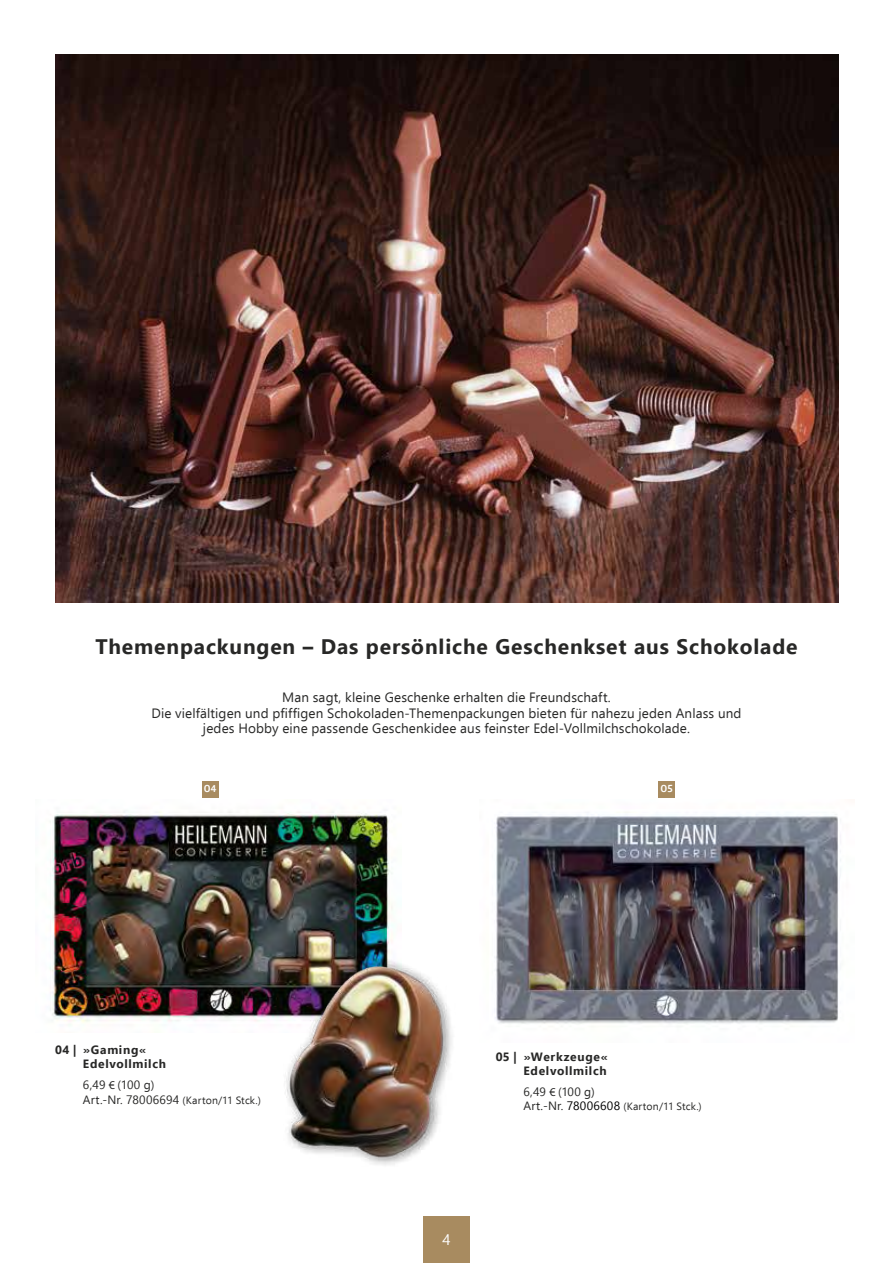
<style>
.page{position:relative;width:893px;height:1263px;background:#fff}
.page>*{position:absolute;margin:0;border:0;box-sizing:border-box;transform-origin:0 0}
.t1{font:700 21px "Ebrima";letter-spacing:.04em;color:#282827}
.t2{font:15px "Ebrima";color:#fff}
.t3{font:13.5px/15.3px "Ebrima";letter-spacing:.01em;color:#282827;text-align:center}
.t4{font:12px/15px "Ebrima";letter-spacing:.015em;color:#282827}
.t5{font:700 12px/14.4px "Ebrima";letter-spacing:.055em;color:#282827}
.t6{font:10.5px "Ebrima";letter-spacing:.015em;color:#282827}
.t7{font:700 10.5px "Lisboa";color:#fff}
.s1{font-family:"Myriad Pro"}
.s2{font-size:10.5px}
.s3{font-size:12px}
.s4{font-size:12px;color:#000}
</style>
<div class="page">
<img style="left:495px;top:814px;width:346px;height:210px">
<img style="left:55px;top:54px;width:784px;height:548px">
<img style="left:50px;top:810px;width:344px;height:216px">
<img style="left:207px;top:944px;width:245px;height:221px">
<div style="left:658px;top:781px;width:17px;height:16px;background:#a88b60"></div>
<div style="left:202px;top:781px;width:16px;height:16px;background:#a88b60"></div>
<div style="left:423px;top:1216px;width:47px;height:47px;background:#a88b60"></div>
<h1 class="t1" style="left:95px;top:629px;width:704px">Themenpackungen – Das persönliche Geschenkset aus Schokolade</h1>
<p class="t3" style="left:151px;top:689px;width:591px">Man sagt, kleine Geschenke erhalten die Freundschaft.<br>Die vielfältigen und pfiffigen Schokoladen-Themenpackungen bieten für nahezu jeden Anlass und jedes Hobby eine passende Geschenkidee aus feinster Edel-Vollmilchschokolade.</p>
<p class="t7" style="left:204px;top:781px;width:14px">04</p>
<p class="t7" style="left:660px;top:781px;width:14px">05</p>
<p class="t5" style="left:83px;top:1041px;width:85px;text-indent:-28px">04 | »Gaming«<br>Edelvollmilch</p>
<p class="t4" style="left:83px;top:1076px;width:179px">6,49 <span class="s1">€</span> (100 g)<br>Art.-Nr. 78006694 <span class="s2">(Karton/11 Stck.)</span></p>
<p class="t5" style="left:496px;top:1048px;width:113px;text-align:right">05 | »Werkzeuge«<br>Edelvollmilch</p>
<p class="t4" style="left:523px;top:1084px;width:73px">6,49 <span class="s1">€</span> (100 g)</p>
<p class="t6" style="left:523px;top:1099px;width:180px"><span class="s3">Art.-Nr.</span> <span class="s4">78006608</span> (Karton/11 Stck.)</p>
<p class="t2" style="left:442px;top:1228px;width:10px">4</p>
</div>
